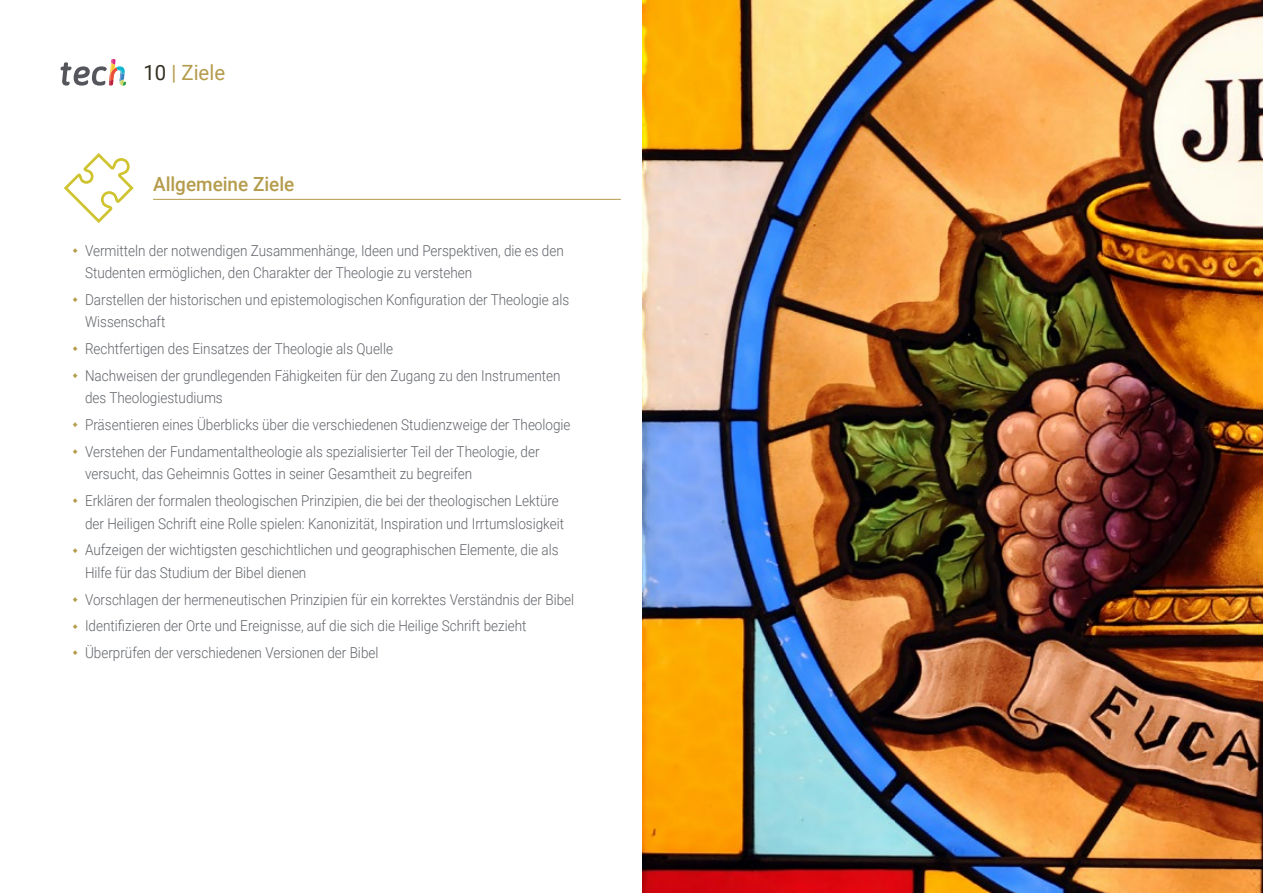
<style>
.page{position:relative;width:1263px;height:893px;background:#fff}
.page>*{position:absolute;margin:0;border:0;box-sizing:border-box;transform-origin:0 0}
.t1{font:21px "Roboto";color:#b49c4b}
.t2{font:500 19.5px "Roboto";color:#b49c4b}
.t3{font:300 15px/26.7px "Roboto";color:#61646a;scale:.9 1}
.s1{color:#312e20}
</style>
<div class="page">
<hr style="left:153px;top:199px;width:468px;height:1px;background:#b49c4b">
<svg style="left:64px;top:153px;width:70px;height:70px"></svg>
<img style="left:642px;top:0;width:621px;height:893px">
<svg style="left:61px;top:59px;width:65px;height:27px"></svg>
<h1 class="t1" style="left:144px;top:57px;width:83px"><span class="s1">10</span> | Ziele</h1>
<h2 class="t2" style="left:153px;top:170px;width:143px">Allgemeine Ziele</h2>
<p class="t3" style="left:85px;top:238px;width:533px;line-height:22.5px">Vermitteln der notwendigen Zusammenhänge, Ideen und Perspektiven, die es den<br>Studenten ermöglichen, den Charakter der Theologie zu verstehen</p>
<p class="t3" style="left:85px;top:288px;width:539px;line-height:22.5px">Darstellen der historischen und epistemologischen Konfiguration der Theologie als<br>Wissenschaft</p>
<p class="t3" style="left:85px;top:335px;width:530px">Rechtfertigen des Einsatzes der Theologie als Quelle<br>Nachweisen der grundlegenden Fähigkeiten für den Zugang zu den Instrumenten</p>
<p class="t3" style="left:85px;top:384px;width:541px">des Theologiestudiums<br>Präsentieren eines Überblicks über die verschiedenen Studienzweige der Theologie<br>Verstehen der Fundamentaltheologie als spezialisierter Teil der Theologie, der</p>
<p class="t3" style="left:85px;top:460px;width:528px">versucht, das Geheimnis Gottes in seiner Gesamtheit zu begreifen<br>Erklären der formalen theologischen Prinzipien, die bei der theologischen Lektüre</p>
<p class="t3" style="left:85px;top:509px;width:534px">der Heiligen Schrift eine Rolle spielen: Kanonizität, Inspiration und Irrtumslosigkeit<br>Aufzeigen der wichtigsten geschichtlichen und geographischen Elemente, die als</p>
<p class="t3" style="left:85px;top:559px;width:545px">Hilfe für das Studium der Bibel dienen<br>Vorschlagen der hermeneutischen Prinzipien für ein korrektes Verständnis der Bibel Identifizieren der Orte und Ereignisse, auf die sich die Heilige Schrift bezieht Überprüfen der verschiedenen Versionen der Bibel</p>
</div>
